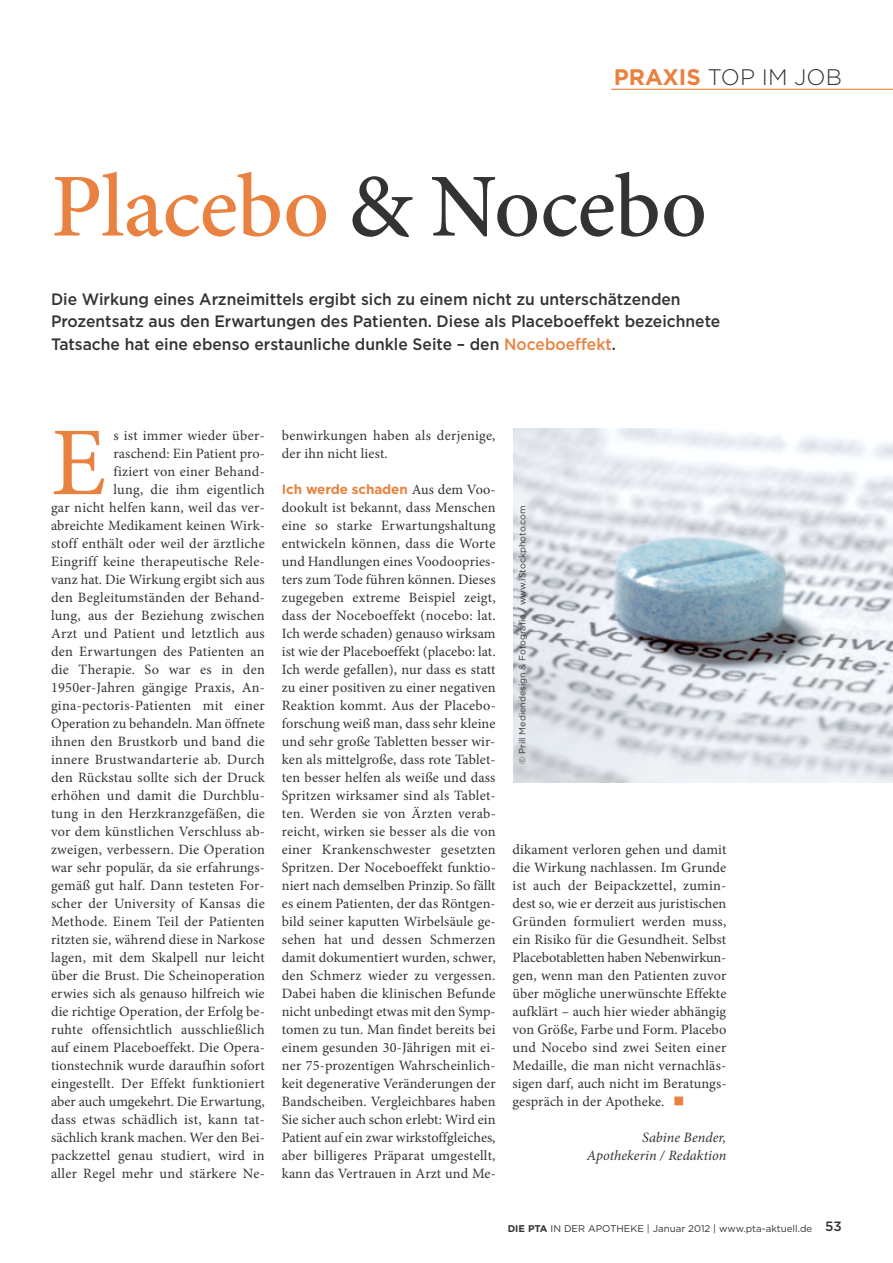
<style>
.page{position:relative;width:893px;height:1263px;background:#fff}
.page>*{position:absolute;margin:0;border:0;box-sizing:border-box;transform-origin:0 0}
.t1{font:97.35px "Minion Pro";color:#e98240}
.t2{font:500 90px "Minion Pro";letter-spacing:-.01em;color:#e98240}
.t3{font:300 22.5px "Gotham";color:#343334}
.t4{font:500 16.5px/22.5px "Gotham";color:#343334;scale:.95 1}
.t5{font:14.25px/18px "Minion Pro";letter-spacing:.015em;color:#343334;text-align:justify}
.t6{font:italic 14.25px/18px "Minion Pro";letter-spacing:.005em;color:#343334;text-align:right}
.t7{font:700 13.5px "Gotham";letter-spacing:-.01em;color:#e98240}
.t8{font:9.75px "Gotham";color:#343334}
.t9{font:9px "Gotham";color:#343334}
.s1{font-weight:700;color:#e98240}
.s2{color:#343334}
.s3{color:#e98240}
.s4{font-family:"Minion Pro";font-weight:400;font-size:14.25px;color:#343334}
.s5{font-weight:700}
.s6{font-weight:500;font-size:13.5px}
</style>
<div class="page">
<hr style="left:611px;top:89px;width:282px;height:1px;background:#e98240">
<img style="left:513px;top:428px;width:380px;height:354px">
<h3 class="t3" style="left:614px;top:68px;width:230px"><span class="s1">PRAXIS</span> TOP IM JOB</h3>
<h2 class="t2" style="left:51px;top:152px;width:658px">Placebo <span class="s2">&amp; Nocebo</span></h2>
<p class="t4" style="left:51px;top:289px;width:706px">Die Wirkung eines Arzneimittels ergibt sich zu einem nicht zu unterschätzenden<br>Prozentsatz aus den Erwartungen des Patienten. Diese als Placeboeffekt bezeichnete<br>Tatsache hat eine ebenso erstaunliche dunkle Seite – den <span class="s3">Noceboeffekt</span>.</p>
<p class="t5" style="left:51px;top:428px;width:215px;text-align:right">s ist immer wieder über -<br>raschend: Ein Patient pro-<br>fiziert von einer Behand-<br>lung, die ihm eigentlich<br>gar nicht helfen kann, weil das ver - abreichte Medikament keinen Wirk&shy;stoff enthält oder weil der ärztliche Eingriff keine therapeutische Rele&shy;vanz hat. Die Wirkung ergibt sich aus den Begleitumständen der Behand&shy;lung, aus der Beziehung zwischen Arzt und Patient und letztlich aus den Erwartungen des Patienten an die Therapie. So war es in den 1950er-Jahren gängige Praxis, An&shy;gina-pectoris-Patienten mit einer Operation zu behandeln. Man öffnete ihnen den Brustkorb und band die innere Brustwandarterie ab. Durch den Rückstau sollte sich der Druck erhöhen und damit die Durchblu&shy;tung in den Herzkranzgefäßen, die vor dem künstlichen Verschluss ab&shy;zweigen, verbessern. Die Operation war sehr populär, da sie erfahrungs&shy;gemäß gut half. Dann testeten For&shy;scher der University of Kansas die Methode. Einem Teil der Patienten ritzten sie, während diese in Narkose lagen, mit dem Skalpell nur leicht über die Brust. Die Scheinoperation erwies sich als genauso hilfreich wie die richtige Operation, der Erfolg be&shy;ruhte offensichtlich ausschließlich auf einem Placebo effekt. Die Opera&shy;tionstechnik wurde daraufhin sofort eingestellt. Der Effekt funktioniert aber auch umgekehrt. Die Erwartung, dass etwas schädlich ist, kann tat&shy;sächlich krank machen. Wer den Bei&shy;packzettel genau studiert, wird in aller Regel mehr und stärkere Ne -</p>
<p class="t5" style="left:282px;top:428px;width:215px">benwirkungen haben als derjenige, der ihn nicht liest.</p>
<h1 class="t1" style="left:51px;top:425px;width:57px">E</h1>
<p class="t7" style="left:282px;top:484px;width:215px">Ich werde schaden <span class="s4">Aus dem Voo-</span></p>
<p class="t5" style="left:282px;top:500px;width:215px">dookult ist bekannt, dass Menschen eine so starke Erwartungs haltung entwickeln können, dass die Worte und Handlungen eines Voodoopries&shy;ters zum Tode führen können. Dieses zugegeben extreme Beispiel zeigt, dass der Noceboeffekt (nocebo: lat.<br>Ich werde schaden) genauso wirksam ist wie der Placebo effekt (placebo: lat.<br>Ich werde gefallen), nur dass es statt zu einer positiven zu einer negativen Reaktion kommt. Aus der Placebo&shy;forschung weiß man, dass sehr kleine und sehr große Tabletten besser wir&shy;ken als mittelgroße, dass rote Tablet&shy;ten besser helfen als weiße und dass Spritzen wirksamer sind als Tablet&shy;ten. Werden sie von Ärzten verab&shy;reicht, wirken sie besser als die von einer Krankenschwester gesetzten Spritzen. Der Noceboeffekt funktio&shy;niert nach demselben Prinzip. So fällt es einem Patienten, der das Röntgen&shy;bild seiner kaputten Wirbelsäule ge&shy;sehen hat und dessen Schmerzen damit dokumentiert wurden, schwer, den Schmerz wieder zu vergessen.<br>Dabei haben die klinischen Befunde nicht unbedingt etwas mit den Symp&shy;tomen zu tun. Man findet bereits bei einem gesunden 30-Jährigen mit ei&shy;ner 75-prozentigen Wahrscheinlich&shy;keit degenerative Veränderungen der Bandscheiben. Vergleichbares haben Sie sicher auch schon erlebt: Wird ein Patient auf ein zwar wirkstoffgleiches, aber bil ligeres Präparat umgestellt, kann das Vertrauen in Arzt und Me-</p>
<p class="t9" style="left:519px;top:764px;width:260px;rotate:-90deg">© Prill Mediendesign &amp; Fotografie / www.iStockphoto.com</p>
<p class="t5" style="left:513px;top:842px;width:215px">dikament verloren gehen und damit die Wirkung nachlassen. Im Grunde ist auch der Beipackzettel, zumin&shy;dest so, wie er derzeit aus juristischen Gründen formuliert werden muss, ein Risiko für die Gesundheit. Selbst Placebotabletten haben Nebenwirkun&shy;gen, wenn man den Patienten zuvor über mögliche unerwünschte Effekte aufklärt – auch hier wieder abhängig von Größe, Farbe und Form. Placebo und Nocebo sind zwei Seiten einer Medaille, die man nicht vernachläs&shy;sigen darf, auch nicht im Beratungs - gespräch in der Apotheke.</p>
<p class="t6" style="left:587px;top:1128px;width:141px">Sabine Bender,<br>Apothekerin / Redaktion</p>
<p class="t8" style="left:508px;top:1225px;width:336px"><span class="s5">DIE PTA</span> IN DER APOTHEKE | Januar 2012 | www.pta-aktuell.de <span class="s6">53</span></p>
</div>
